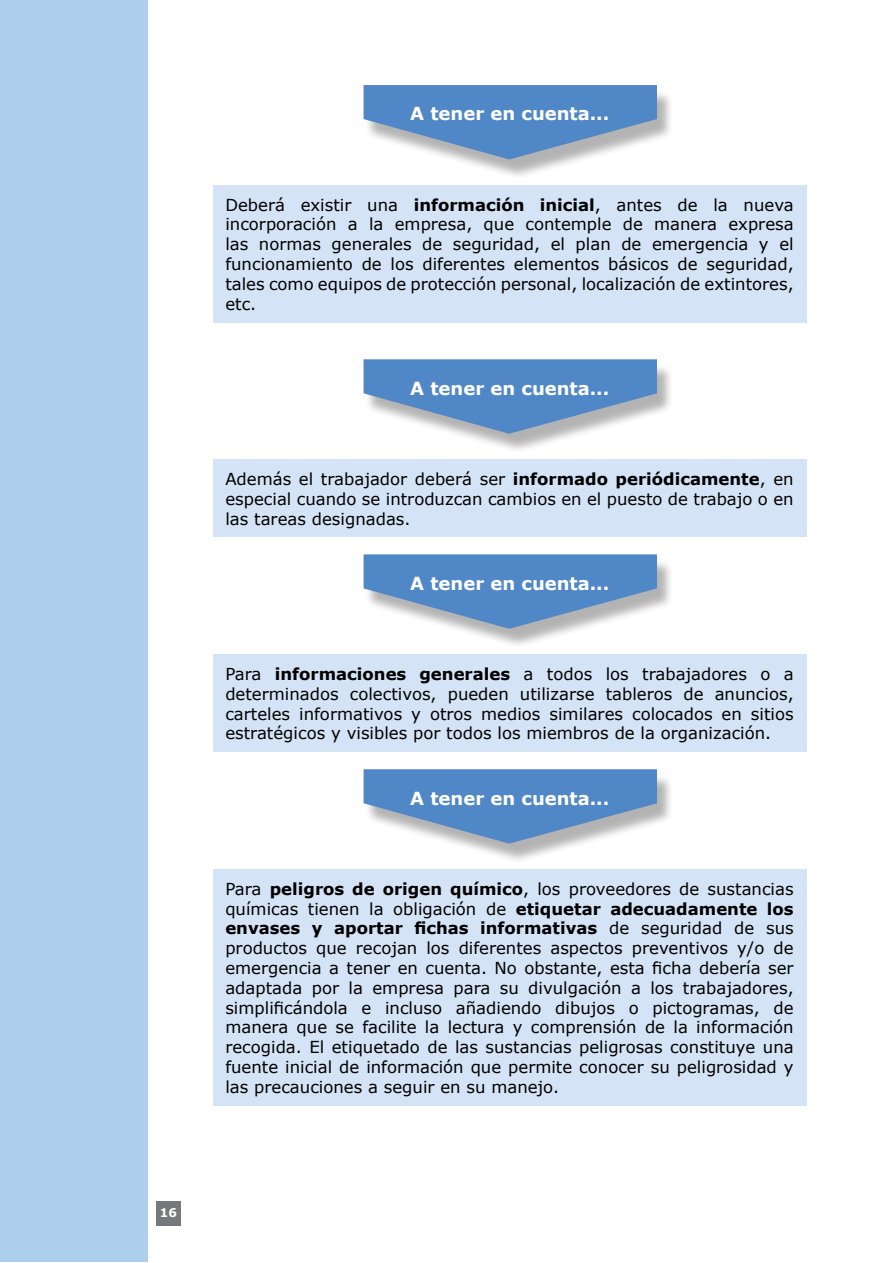
<style>
.page{position:relative;width:893px;height:1263px;background:#fff}
.page>*{position:absolute;margin:0;border:0;box-sizing:border-box;transform-origin:0 0}
.t1{font:700 18px "Verdana";color:#fff}
.t2{font:16.5px/19.8px "Verdana";color:#000;text-align:justify}
.t3{font:700 12px "Verdana";color:#fff}
.s1{font-weight:700}
</style>
<div class="page">
<div style="left:156px;top:1201px;width:24px;height:24px;background:#77787b"></div>
<div style="left:364px;top:89px;width:310px;height:91px;background:#000;opacity:.3"></div>
<svg style="left:364px;top:85px;width:293px;height:74px"></svg>
<div style="left:213px;top:185px;width:593px;height:137px;background:#d4e3f5"></div>
<div style="left:364px;top:364px;width:310px;height:90px;background:#000;opacity:.3"></div>
<svg style="left:364px;top:359px;width:293px;height:75px"></svg>
<div style="left:213px;top:459px;width:593px;height:78px;background:#d4e3f5"></div>
<div style="left:364px;top:559px;width:310px;height:90px;background:#000;opacity:.3"></div>
<svg style="left:364px;top:554px;width:293px;height:75px"></svg>
<div style="left:213px;top:655px;width:593px;height:97px;background:#d4e3f5"></div>
<div style="left:364px;top:773px;width:310px;height:91px;background:#000;opacity:.3"></div>
<svg style="left:364px;top:769px;width:293px;height:75px"></svg>
<div style="left:213px;top:869px;width:593px;height:236px;background:#d4e3f5"></div>
<div style="left:0;top:0;width:147px;height:1261px;background:#adceec"></div>
<p class="t3" style="left:160px;top:1205px;width:19px">16</p>
<p class="t1" style="left:410px;top:102px;width:200px">A tener en cuenta...</p>
<p class="t2" style="left:225px;top:194px;width:570px">Deberá existir una <span class="s1">información inicial</span>, antes de la nueva incorporación a la empresa, que contemple de manera expresa las normas generales de seguridad, el plan de emergencia y el funcionamiento de los diferentes elementos básicos de seguridad, tales como equipos de protección personal, localización de extintores, etc.</p>
<p class="t1" style="left:410px;top:377px;width:200px">A tener en cuenta...</p>
<p class="t2" style="left:225px;top:468px;width:570px">Además el trabajador deberá ser <span class="s1">informado periódicamente</span>, en especial cuando se introduzcan cambios en el puesto de trabajo o en las tareas designadas.</p>
<p class="t1" style="left:410px;top:572px;width:200px">A tener en cuenta...</p>
<p class="t2" style="left:225px;top:663px;width:570px">Para <span class="s1">informaciones generales</span> a todos los trabajadores o a determinados colectivos, pueden utilizarse tableros de anuncios, carteles informativos y otros medios similares colocados en sitios estratégicos y visibles por todos los miembros de la organización.</p>
<p class="t1" style="left:410px;top:787px;width:200px">A tener en cuenta...</p>
<p class="t2" style="left:225px;top:878px;width:570px">Para <span class="s1">peligros de origen químico</span>, los proveedores de sustancias químicas tienen la obligación de <span class="s1">etiquetar adecuadamente los envases y aportar fichas informativas</span> de seguridad de sus productos que recojan los diferentes aspectos preventivos y/o de emergencia a tener en cuenta. No obstante, esta ficha debería ser adaptada por la empresa para su divulgación a los trabajadores, simplificándola e incluso añadiendo dibujos o pictogramas, de manera que se facilite la lectura y comprensión de la información recogida. El etiquetado de las sustancias peligrosas constituye una fuente inicial de información que permite conocer su peligrosidad y las precauciones a seguir en su manejo.</p>
</div>
